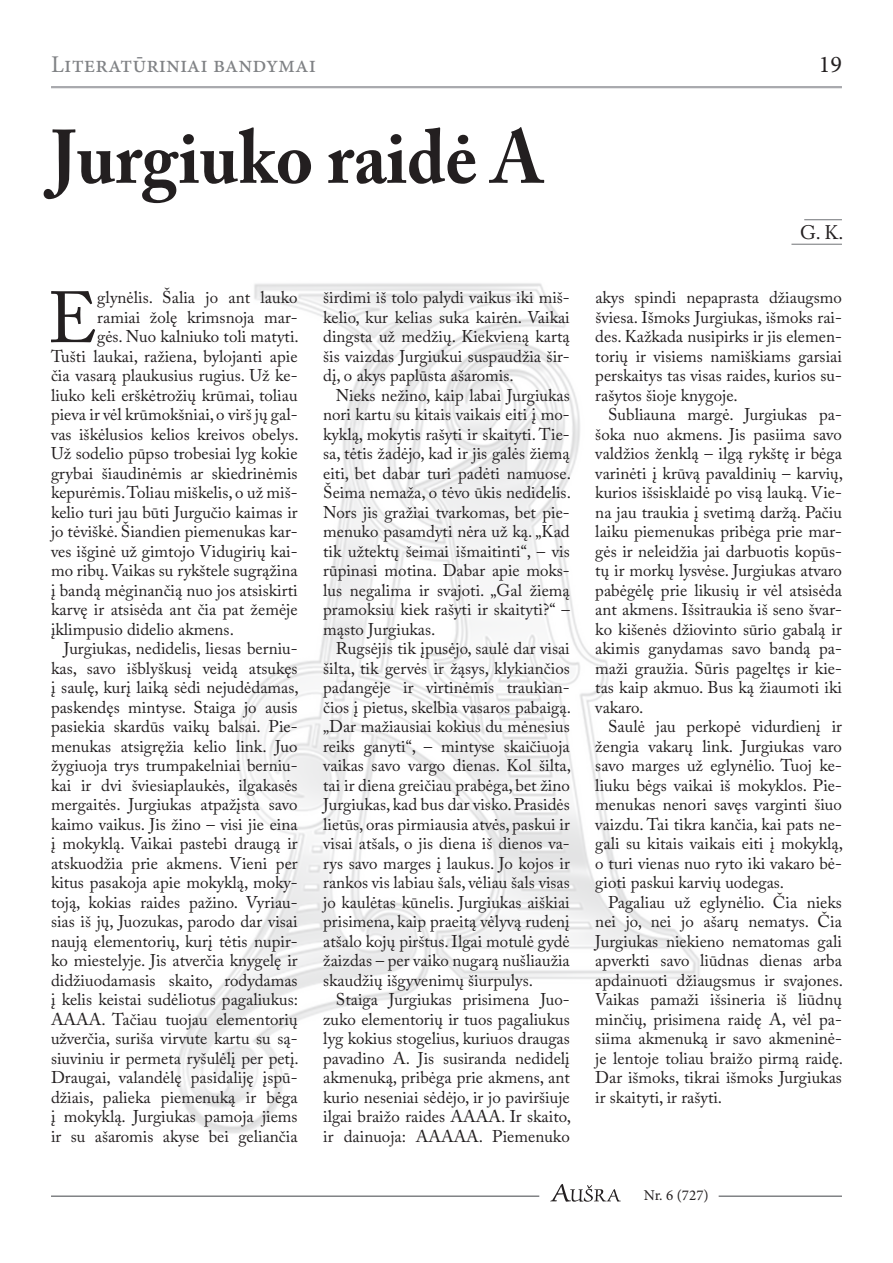
<style>
.page{position:relative;width:893px;height:1263px;background:#fff}
.page>*{position:absolute;margin:0;border:0;box-sizing:border-box;transform-origin:0 0}
.t1{font:700 75px "Adobe Caslon Pro";color:#231f20;scale:.95 1}
.t2{font:71.85px "Adobe Caslon Pro";color:#231f20}
.t3{font:24px "Minion Pro";color:#808285}
.t4{font:24px "Minion Pro";color:#231f20}
.t5{font:19.5px "Adobe Caslon Pro";color:#231f20}
.t6{font:16.95px/19.5px "Adobe Caslon Pro";color:#231f20;text-align:justify}
.t7{font:16.95px "Adobe Caslon Pro";letter-spacing:-.025em;color:#231f20}
.t8{font:15px "Minion Pro";color:#231f20}
</style>
<div class="page">
<svg style="left:550px;top:1184px;width:71px;height:18px"></svg>
<hr style="left:51px;top:86px;width:791px;height:2px;background:#a8a9ad">
<hr style="left:719px;top:1195px;width:123px;height:2px;background:#808285">
<hr style="left:51px;top:1195px;width:488px;height:2px;background:#808285">
<img style="left:177px;top:283px;width:523px;height:851px">
<hr style="left:804px;top:219px;width:38px;height:1px;background:#808285">
<hr style="left:791px;top:244px;width:51px;height:1px;background:#808285">
<h3 class="t3" style="left:51px;top:48px;width:267px">Literatūriniai bandymai</h3>
<h3 class="t4" style="left:819px;top:48px;width:25px">19</h3>
<h1 class="t1" style="left:51px;top:113px;width:520px">Jurgiuko raidė A</h1>
<h2 class="t2" style="left:48px;top:275px;width:51px">E</h2>
<p class="t6" style="left:97px;top:287px;width:202px">glynėlis. Šalia jo ant lauko</p>
<p class="t6" style="left:97px;top:307px;width:202px">ramiai žolę krimsnoja mar-</p>
<p class="t6" style="left:97px;top:326px;width:203px">gės. Nuo kalniuko toli matyti.</p>
<p class="t6" style="left:51px;top:346px;width:248px">Tušti laukai, ražiena, bylojanti apie</p>
<p class="t6" style="left:51px;top:365px;width:248px">čia vasarą plaukusius rugius. Už ke-</p>
<p class="t6" style="left:51px;top:385px;width:248px">liuko keli erškėtrožių krūmai, toliau</p>
<p class="t6" style="left:51px;top:404px;width:248px">pieva ir vėl krūmokšniai, o virš jų gal-</p>
<p class="t6" style="left:51px;top:424px;width:249px">vas iškėlusios kelios kreivos obelys.</p>
<p class="t6" style="left:51px;top:443px;width:248px">Už sodelio pūpso trobesiai lyg kokie</p>
<p class="t6" style="left:51px;top:463px;width:248px">grybai šiaudinėmis ar skiedrinėmis</p>
<p class="t6" style="left:51px;top:482px;width:248px">kepurėmis. Toliau miškelis, o už miš-</p>
<p class="t6" style="left:51px;top:502px;width:248px">kelio turi jau būti Jurgučio kaimas ir</p>
<p class="t7" style="left:51px;top:521px;width:248px">jo tėviškė. Šiandien piemenukas kar-</p>
<p class="t6" style="left:51px;top:541px;width:248px">ves išginė už gimtojo Vidugirių kai-</p>
<p class="t6" style="left:51px;top:560px;width:248px">mo ribų. Vaikas su rykštele sugrąžina</p>
<p class="t6" style="left:51px;top:580px;width:248px">į bandą mėginančią nuo jos atsiskirti</p>
<p class="t6" style="left:51px;top:599px;width:248px">karvę ir atsisėda ant čia pat žemėje</p>
<p class="t6" style="left:51px;top:619px;width:184px">įklimpusio didelio akmens.</p>
<p class="t6" style="left:64px;top:638px;width:235px">Jurgiukas, nedidelis, liesas berniu-</p>
<p class="t6" style="left:51px;top:658px;width:248px">kas, savo išblyškusį veidą atsukęs</p>
<p class="t6" style="left:51px;top:677px;width:249px">į saulę, kurį laiką sėdi nejudėdamas,</p>
<p class="t6" style="left:51px;top:697px;width:248px">paskendęs mintyse. Staiga jo ausis</p>
<p class="t6" style="left:51px;top:716px;width:248px">pasiekia skardūs vaikų balsai. Pie-</p>
<p class="t6" style="left:51px;top:736px;width:248px">menukas atsigręžia kelio link. Juo</p>
<p class="t6" style="left:51px;top:755px;width:248px">žygiuoja trys trumpakelniai berniu-</p>
<p class="t6" style="left:51px;top:775px;width:248px">kai ir dvi šviesiaplaukės, ilgakasės</p>
<p class="t6" style="left:51px;top:794px;width:248px">mergaitės. Jurgiukas atpažįsta savo</p>
<p class="t6" style="left:51px;top:814px;width:248px">kaimo vaikus. Jis žino – visi jie eina</p>
<p class="t6" style="left:51px;top:833px;width:248px">į mokyklą. Vaikai pastebi draugą ir</p>
<p class="t6" style="left:51px;top:853px;width:248px">atskuodžia prie akmens. Vieni per</p>
<p class="t7" style="left:51px;top:872px;width:248px">kitus pasakoja apie mokyklą, moky-</p>
<p class="t7" style="left:51px;top:892px;width:248px">toją, kokias raides pažino. Vyriau-</p>
<p class="t6" style="left:51px;top:911px;width:248px">sias iš jų, Juozukas, parodo dar visai</p>
<p class="t6" style="left:51px;top:931px;width:248px">naują elementorių, kurį tėtis nupir-</p>
<p class="t6" style="left:51px;top:950px;width:248px">ko miestelyje. Jis atverčia knygelę ir</p>
<p class="t6" style="left:51px;top:970px;width:248px">didžiuodamasis skaito, rodydamas</p>
<p class="t6" style="left:51px;top:989px;width:249px">į kelis keistai sudėliotus pagaliukus:</p>
<p class="t6" style="left:51px;top:1009px;width:248px">AAAA. Tačiau tuojau elementorių</p>
<p class="t6" style="left:51px;top:1028px;width:248px">užverčia, suriša virvute kartu su są-</p>
<p class="t6" style="left:51px;top:1048px;width:249px">siuviniu ir permeta ryšulėlį per petį.</p>
<p class="t6" style="left:51px;top:1067px;width:248px">Draugai, valandėlę pasidaliję įspū-</p>
<p class="t6" style="left:51px;top:1087px;width:248px">džiais, palieka piemenuką ir bėga</p>
<p class="t7" style="left:51px;top:1106px;width:248px">į mokyklą. Jurgiukas pamoja jiems</p>
<p class="t6" style="left:51px;top:1126px;width:248px">ir su ašaromis akyse bei geliančia</p>
<p class="t6" style="left:323px;top:287px;width:248px">širdimi iš tolo palydi vaikus iki miš&shy;kelio, kur kelias suka kairėn. Vaikai dingsta už medžių. Kiekvieną kartą šis vaizdas Jurgiukui suspaudžia šir&shy;dį, o akys paplūsta ašaromis.</p>
<p class="t6" style="left:323px;top:385px;width:249px;text-indent:13px">Nieks nežino, kaip labai Jurgiukas nori kartu su kitais vaikais eiti į mo&shy;kyklą, mokytis rašyti ir skaityti. Tie&shy;sa, tėtis žadėjo, kad ir jis galės žiemą eiti, bet dabar turi padėti namuose.<br>Šeima nemaža, o tėvo ūkis nedidelis.<br>Nors jis gražiai tvarkomas, bet pie&shy;menuko pasamdyti nėra už ką. „Kad tik užtektų šeimai išmaitinti“, – vis rūpinasi motina. Dabar apie moks&shy;lus negalima ir svajoti. „Gal žiemą pramoksiu kiek rašyti ir skaityti?“ – mąsto Jurgiukas.</p>
<p class="t6" style="left:323px;top:638px;width:249px;text-indent:13px">Rugsėjis tik įpusėjo, saulė dar visai šilta, tik gervės ir žąsys, klykiančios padangėje ir virtinėmis traukian&shy;čios į pietus, skelbia vasaros pabaigą. „Dar mažiausiai kokius du mėnesius reiks ganyti“, – mintyse skaičiuoja vaikas savo vargo dienas. Kol šilta, tai ir diena greičiau prabėga, bet žino Jurgiukas, kad bus dar visko. Prasidės lietūs, oras pirmiausia atvės, paskui ir visai atšals, o jis diena iš dienos va&shy;rys savo marges į laukus. Jo kojos ir rankos vis labiau šals, vėliau šals visas jo kaulėtas kūnelis. Jurgiukas aiškiai prisimena, kaip praeitą vėlyvą rudenį atšalo kojų pirštus. Ilgai motulė gydė žaizdas – per vaiko nugarą nušliaužia skaudžių išgyvenimų šiurpulys.</p>
<p class="t6" style="left:323px;top:989px;width:249px;text-indent:13px">Staiga Jurgiukas prisimena Juo&shy;zuko elementorių ir tuos pagaliukus lyg kokius stogelius, kuriuos draugas pavadino A. Jis susiranda nedidelį akmenuką, pribėga prie akmens, ant kurio neseniai sėdėjo, ir jo paviršiuje ilgai braižo raides AAAA. Ir skaito, ir dainuoja: AAAAA. Piemenuko</p>
<p class="t5" style="left:800px;top:221px;width:45px">G. K.</p>
<p class="t6" style="left:595px;top:287px;width:248px">akys spindi nepaprasta džiaugsmo šviesa. Išmoks Jurgiukas, išmoks rai&shy;des. Kažkada nusipirks ir jis elemen&shy;torių ir visiems namiškiams garsiai perskaitys tas visas raides, kurios su&shy;rašytos šioje knygoje.</p>
<p class="t6" style="left:595px;top:404px;width:249px;text-indent:13px">Subliauna margė. Jurgiukas pa&shy;šoka nuo akmens. Jis pasiima savo valdžios ženklą – ilgą rykštę ir bėga varinėti į krūvą pavaldinių – karvių, kurios išsisklaidė po visą lauką. Vie&shy;na jau traukia į svetimą daržą. Pačiu laiku piemenukas pribėga prie mar&shy;gės ir neleidžia jai darbuotis kopūs&shy;tų ir morkų lysvėse. Jurgiukas atvaro pabėgėlę prie likusių ir vėl atsisėda ant akmens. Išsitraukia iš seno švar&shy;ko kišenės džiovinto sūrio gabalą ir akimis ganydamas savo bandą pa&shy;maži graužia. Sūris pageltęs ir kie&shy;tas kaip akmuo. Bus ką žiaumoti iki vakaro.</p>
<p class="t6" style="left:595px;top:716px;width:249px;text-indent:13px">Saulė jau perkopė vidurdienį ir žengia vakarų link. Jurgiukas varo savo marges už eglynėlio. Tuoj ke&shy;liuku bėgs vaikai iš mokyklos. Pie&shy;menukas nenori savęs varginti šiuo vaizdu. Tai tikra kančia, kai pats ne&shy;gali su kitais vaikais eiti į mokyklą, o turi vienas nuo ryto iki vakaro bė&shy;gioti paskui karvių uodegas.</p>
<p class="t6" style="left:595px;top:892px;width:249px;text-indent:13px">Pagaliau už eglynėlio. Čia nieks nei jo, nei jo ašarų nematys. Čia Jurgiukas niekieno nematomas gali apverkti savo liūdnas dienas arba apdainuoti džiaugsmus ir svajones.<br>Vaikas pamaži išsineria iš liūdnų minčių, prisimena raidę A, vėl pa&shy;siima akmenuką ir savo akmeninė&shy;je lentoje toliau braižo pirmą raidę.<br>Dar išmoks, tikrai išmoks Jurgiukas ir skaityti, ir rašyti.</p>
<p class="t8" style="left:644px;top:1185px;width:66px">Nr. 6 (727)</p>
</div>
